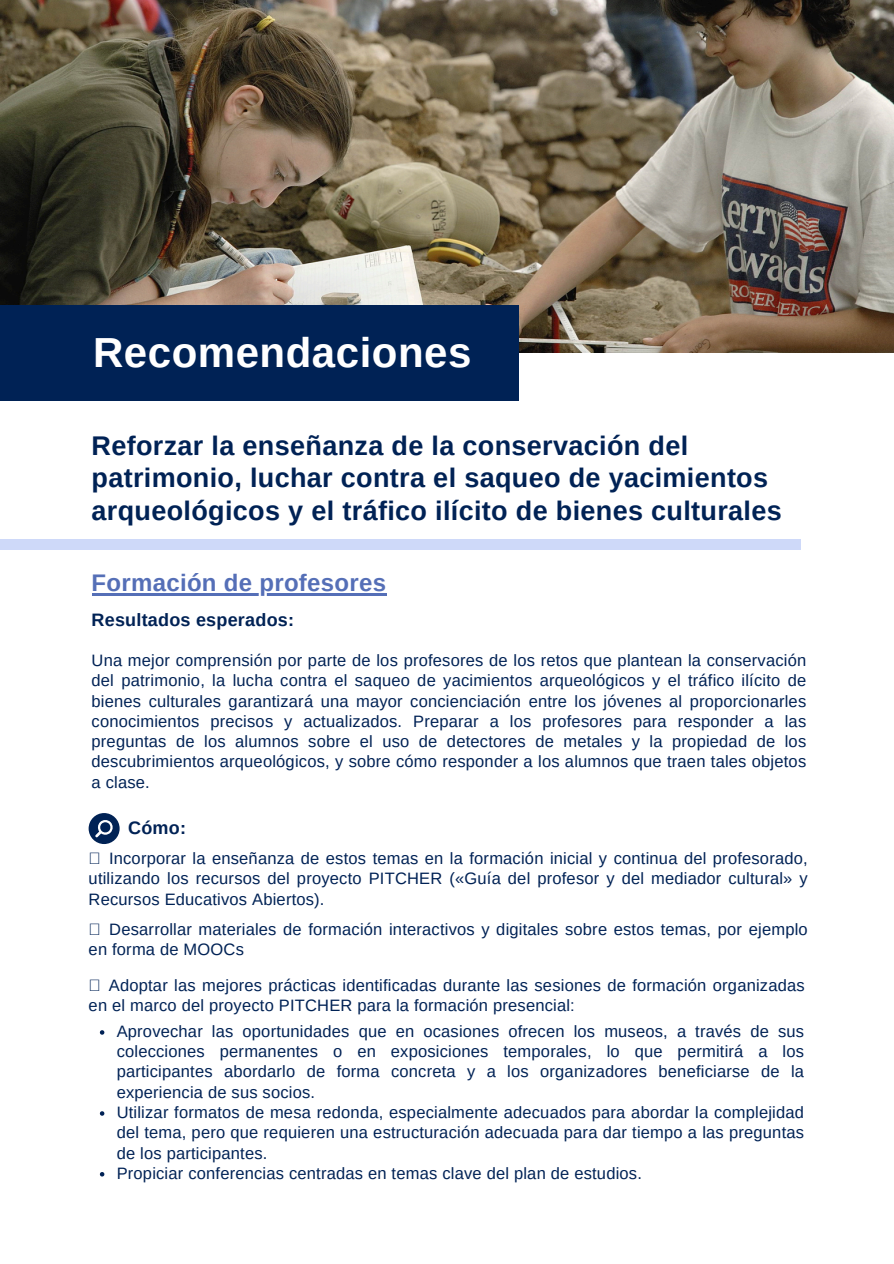
<style>
.page{position:relative;width:894px;height:1264px;background:#fff}
.page>*{position:absolute;margin:0;border:0;box-sizing:border-box;transform-origin:0 0}
.t1{font:700 42px "Arimo";letter-spacing:.01em;color:#fff}
.t2{font:700 27px/32.7px "Arimo";letter-spacing:.01em;color:#025}
.t3{font:700 24px "Arimo";letter-spacing:.01em;color:#556fb7}
.t4{font:700 18px "Arimo";letter-spacing:.01em;color:#025}
.t5{font:16.5px/20.2px "Arimo";letter-spacing:.01em;color:#025;text-align:justify}
</style>
<div class="page">
<img style="left:0;top:0;width:893px;height:352px">
<div style="left:0;top:305px;width:518px;height:95px;background:#025"></div>
<div style="left:0;top:539px;width:800px;height:11px;background:#ced9f9"></div>
<hr style="left:91px;top:593px;width:295px;height:3px;background:#556fb7">
<svg style="left:100px;top:1030px;width:4px;height:4px"></svg>
<svg style="left:100px;top:1111px;width:4px;height:4px"></svg>
<svg style="left:100px;top:1172px;width:4px;height:4px"></svg>
<svg style="left:89px;top:813px;width:31px;height:31px"></svg>
<h1 class="t1" style="left:93px;top:329px;width:380px">Recomendaciones</h1>
<h4 class="t2" style="left:91px;top:429px;width:691px">Reforzar la enseñanza de la conservación del patrimonio, luchar contra el saqueo de yacimientos arqueológicos y el tráfico ilícito de bienes culturales</h4>
<p class="t3" style="left:91px;top:569px;width:296px">Formación de profesores</p>
<h2 class="t4" style="left:91px;top:609px;width:204px">Resultados esperados:</h2>
<h3 class="t5" style="left:91px;top:650px;width:716px">Una mejor comprensión por parte de los profesores de los retos que plantean la conservación del patrimonio, la lucha contra el saqueo de yacimientos arqueológicos y el tráfico ilícito de bienes culturales garantizará una mayor concienciación entre los jóvenes al proporcionarles conocimientos precisos y actualizados. Preparar a los profesores para responder a las preguntas de los alumnos sobre el uso de detectores de metales y la propiedad de los descubrimientos arqueológicos, y sobre cómo responder a los alumnos que traen tales objetos a clase.</h3>
<p class="t4" style="left:128px;top:817px;width:59px">Cómo:</p>
<h4 class="t5" style="left:89px;top:848px;width:720px;text-indent:20px">Incorporar la enseñanza de estos temas en la formación inicial y continua del profesorado, utilizando los recursos del proyecto PITCHER («Guía del profesor y del mediador cultural» y Recursos Educativos Abiertos).</h4>
<p class="t5" style="left:89px;top:919px;width:720px;text-indent:21px">Desarrollar materiales de formación interactivos y digitales sobre estos temas, por ejemplo en forma de MOOCs</p>
<p class="t5" style="left:89px;top:974px;width:717px;text-indent:20px">Adoptar las mejores prácticas identificadas durante las sesiones de formación organizadas en el marco del proyecto PITCHER para la formación presencial:</p>
<p class="t5" style="left:117px;top:1021px;width:688px">Aprovechar las oportunidades que en ocasiones ofrecen los museos, a través de sus colecciones permanentes o en exposiciones temporales, lo que permitirá a los participantes abordarlo de forma concreta y a los organizadores beneficiarse de la experiencia de sus socios.</p>
<p class="t5" style="left:117px;top:1102px;width:688px">Utilizar formatos de mesa redonda, especialmente adecuados para abordar la complejidad del tema, pero que requieren una estructuración adecuada para dar tiempo a las preguntas de los participantes.</p>
<p class="t5" style="left:117px;top:1162px;width:526px">Propiciar conferencias centradas en temas clave del plan de estudios.</p>
</div>
